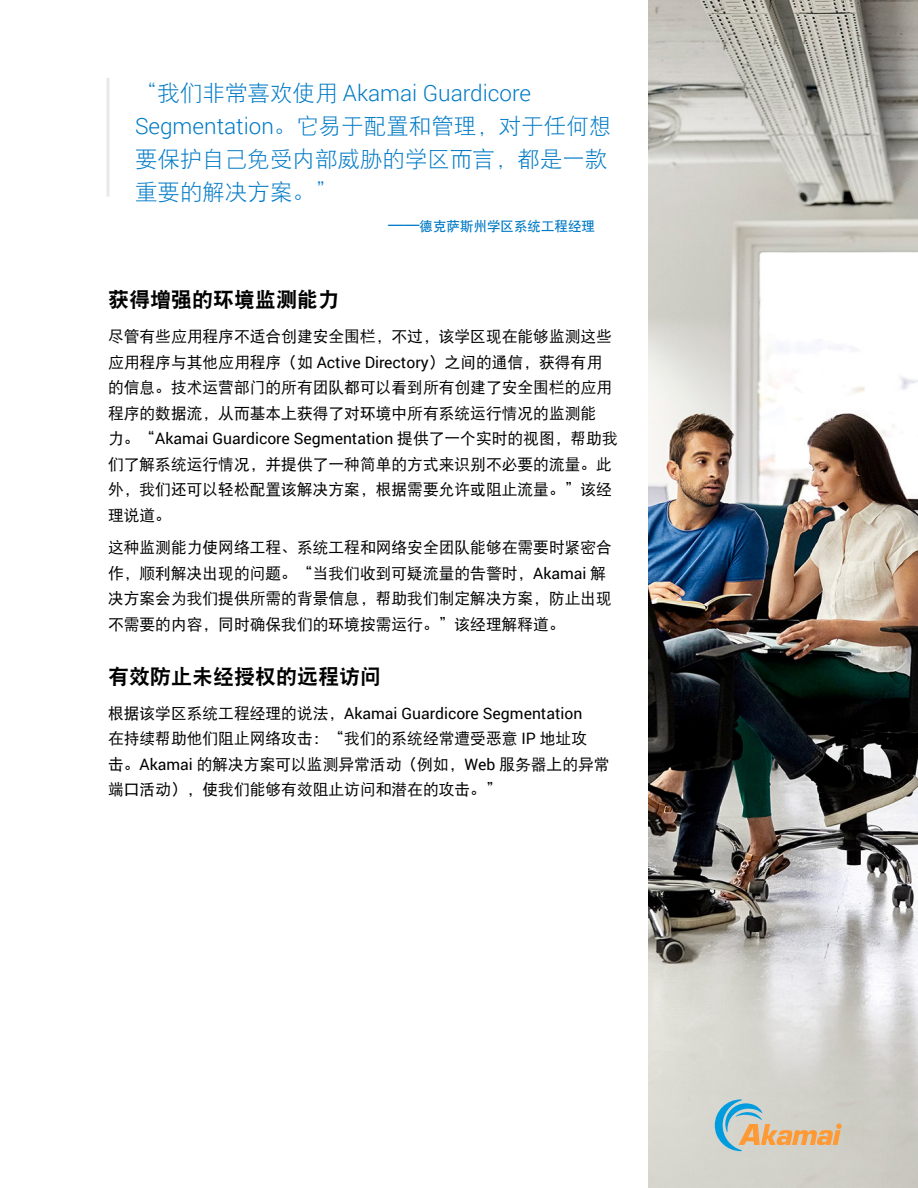
<style>
.page{position:relative;width:918px;height:1188px;background:#fff}
.page>*{position:absolute;margin:0;border:0;box-sizing:border-box;transform-origin:0 0}
.Pull_Quote{font:22.5px/33px "DFP Hei W3";color:#017ac6}
.Heading_2{font:21px "DFP Hei W9";color:#000}
.Body{font:15.75px/25.5px "DFP Hei W5";color:#000}
.Quote_-_Name{font:13.5px "DFP Hei W7";color:#017ac6}
.s1{font-family:"Roboto";font-weight:300}
.s2{font-size:15.75px}
.s3{font-family:"Roboto"}
</style>
<div class="page">
<img style="left:648px;top:0;width:270px;height:1188px">
<svg style="left:715px;top:1099px;width:127px;height:52px;background:#c3c2b3"></svg>
<hr style="left:106px;top:78px;width:4px;height:119px;background:#f1f1f2">
<p class="Pull_Quote" style="left:135px;top:76px;width:478px">“我们非常喜欢使用 <span class="s1">Akamai Guardicore<br>Segmentation</span>。它易于配置和管理，对于任何想要保护自己免受内部威胁的学区而言，都是一款重要的解决方案。”</p>
<p class="Quote_-_Name" style="left:388px;top:219px;width:208px"><span class="s2">——</span>德克萨斯州学区系统工程经理</p>
<p class="Heading_2" style="left:108px;top:288px;width:232px">获得增强的环境监测能力</p>
<p class="Body" style="left:108px;top:324px;width:511px">尽管有些应用程序不适合创建安全围栏，不过，该学区现在能够监测这些应用程序与其他应用程序（如 <span class="s3">Active Directory</span>）之间的通信，获得有用的信息。技术运营部门的所有团队都可以看到所有创建了安全围栏的应用程序的数据流，从而基本上获得了对环境中所有系统运行情况的监测能<br>力。“<span class="s3">Akamai Guardicore Segmentation</span> 提供了一个实时的视图，帮助我们了解系统运行情况，并提供了一种简单的方式来识别不必要的流量。此外，我们还可以轻松配置该解决方案，根据需要允许或阻止流量。”该经理说道。</p>
<p class="Body" style="left:108px;top:534px;width:505px">这种监测能力使网络工程、系统工程和网络安全团队能够在需要时紧密合作，顺利解决出现的问题。“当我们收到可疑流量的告警时，<span class="s3">Akamai</span> 解决方案会为我们提供所需的背景信息，帮助我们制定解决方案，防止出现不需要的内容，同时确保我们的环境按需运行。”该经理解释道。</p>
<p class="Heading_2" style="left:108px;top:665px;width:274px">有效防止未经授权的远程访问</p>
<p class="Body" style="left:108px;top:700px;width:503px">根据该学区系统工程经理的说法，<span class="s3">Akamai Guardicore Segmentation<br></span>在持续帮助他们阻止网络攻击：“我们的系统经常遭受恶意 <span class="s3">IP</span> 地址攻<br>击。<span class="s3">Akamai</span> 的解决方案可以监测异常活动（例如，<span class="s3">Web</span> 服务器上的异常端口活动），使我们能够有效阻止访问和潜在的攻击。”</p>
</div>
